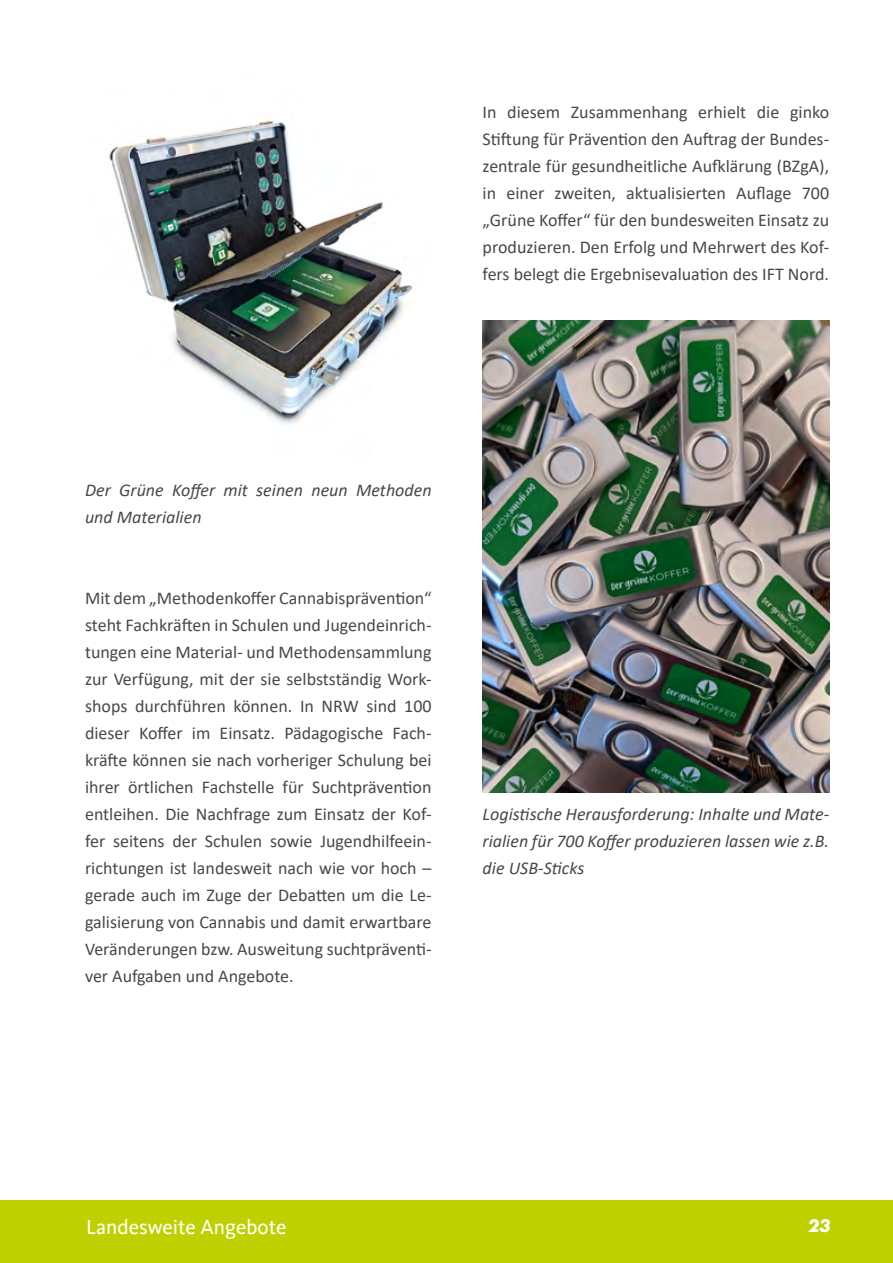
<style>
.page{position:relative;width:893px;height:1263px;background:#fff}
.page>*{position:absolute;margin:0;border:0;box-sizing:border-box;transform-origin:0 0}
.t1{font:21px "Kievit";color:#fff}
.Ginko_Bildunterschrift{font:18px/27px "Calibri";color:#484847;text-align:justify}
.Ginko_Bildunterschrift-2{font:italic 18px/27px "Calibri";color:#484847}
.t2{font:italic 700 18px "Futon";color:#fff}
</style>
<div class="page">
<div style="left:0;top:1200px;width:893px;height:63px;background:#bed000"></div>
<img style="left:109px;top:119px;width:304px;height:305px">
<img style="left:483px;top:320px;width:346px;height:473px">
<p class="Ginko_Bildunterschrift" style="left:483px;top:98px;width:348px">In diesem Zusammenhang erhielt die ginko Stiftung für Prävention den Auftrag der Bundes&shy;zentrale für gesundheitliche Aufklärung (BZgA), in einer zweiten, aktualisierten Auflage 700 „Grüne Koffer“ für den bundesweiten Einsatz zu produzieren. Den Erfolg und Mehrwert des Kof&shy;fers belegt die Ergebnisevaluation des IFT Nord.</p>
<p class="Ginko_Bildunterschrift-2" style="left:85px;top:476px;width:348px">Der Grüne Koffer mit seinen neun Methoden und Materialien</p>
<p class="Ginko_Bildunterschrift" style="left:85px;top:584px;width:348px">Mit dem „Methodenkoffer Cannabisprävention“ steht Fachkräften in Schulen und Jugendeinrich&shy;tungen eine Material- und Methodensammlung zur Verfügung, mit der sie selbstständig Work&shy;shops durchführen können. In NRW sind 100 dieser Koffer im Einsatz. Pädagogische Fach&shy;kräfte können sie nach vorheriger Schulung bei ihrer örtlichen Fachstelle für Suchtprävention entleihen. Die Nachfrage zum Einsatz der Kof&shy;fer seitens der Schulen sowie Jugendhilfeein&shy;richtungen ist landesweit nach wie vor hoch – gerade auch im Zuge der Debatten um die Le&shy;galisierung von Cannabis und damit erwartbare Veränderungen bzw. Ausweitung suchtpräventi&shy;ver Aufgaben und Angebote.</p>
<p class="Ginko_Bildunterschrift-2" style="left:483px;top:800px;width:348px;text-align:justify">Logistische Herausforderung: Inhalte und Mate&shy;rialien für 700 Koffer produzieren lassen wie z.B. die USB-Sticks</p>
<p class="t1" style="left:86px;top:1215px;width:202px">Landesweite Angebote</p>
<p class="t2" style="left:809px;top:1216px;width:23px">23</p>
</div>
